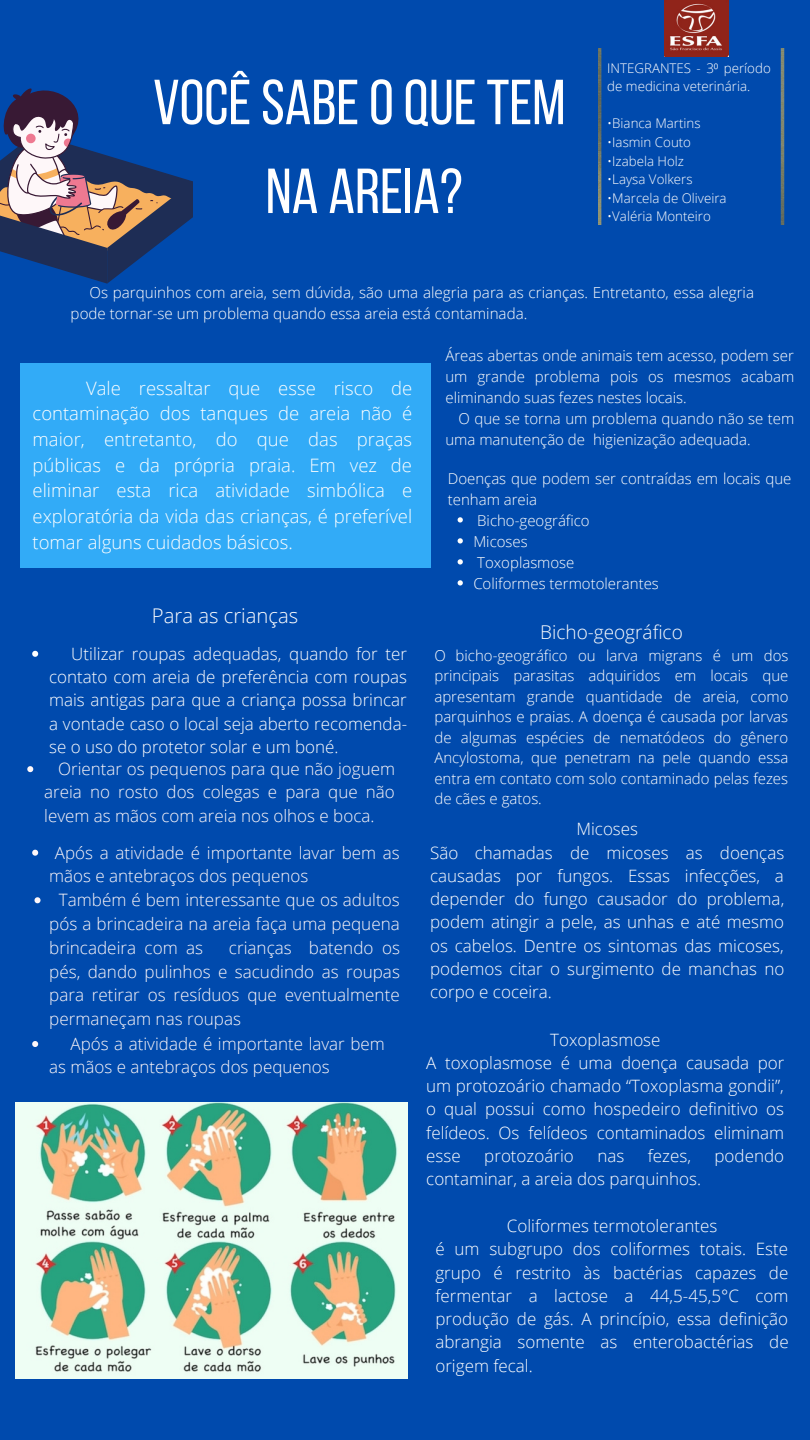
<style>
.page{position:relative;width:810px;height:1440px;background:#004aad}
.page>*{position:absolute;margin:0;border:0;box-sizing:border-box;transform-origin:0 0}
.t1{font:63.5px "Bebas Neue";color:#fff}
.t2{font:300 20.2px "Open Sans";color:#fff}
.t3{font:300 19px "Open Sans";color:#fff}
.t4{font:300 18.5px/25.7px "Open Sans";color:#fff;text-align:justify}
.t5{font:300 17.1px/23.7px "Open Sans";color:#fef7f9;text-align:justify}
.t6{font:300 17px/23.2px "Open Sans";color:#fff;text-align:justify}
.t7{font:300 17px/23.2px "Open Sans";color:#fef7f9}
.t8{font:300 15.2px/21.1px "Open Sans";color:#fffffe}
.t9{font:300 15px/21px "Open Sans";color:#fffffe}
.t10{font:300 15px/20.5px "Open Sans";color:#fff;text-align:justify}
.t11{font:300 13.3px/18.5px "Open Sans";color:#fff}
</style>
<div class="page">
<div style="left:20px;top:363px;width:410px;height:205px;background:#32abf7"></div>
<svg style="left:0;top:88px;width:193px;height:196px"></svg>
<img style="left:15px;top:1103px;width:393px;height:276px">
<img style="left:598px;top:48px;width:186px;height:176px">
<img style="left:664px;top:0;width:65px;height:57px">
<svg style="left:458px;top:517px;width:5px;height:6px"></svg>
<svg style="left:458px;top:538px;width:5px;height:6px"></svg>
<svg style="left:458px;top:559px;width:5px;height:6px"></svg>
<svg style="left:458px;top:580px;width:5px;height:6px"></svg>
<svg style="left:32px;top:651px;width:6px;height:6px"></svg>
<svg style="left:27px;top:766px;width:6px;height:6px"></svg>
<svg style="left:32px;top:850px;width:6px;height:6px"></svg>
<svg style="left:35px;top:897px;width:6px;height:6px"></svg>
<svg style="left:32px;top:1041px;width:6px;height:6px"></svg>
<p class="t1" style="left:153px;top:77px;width:414px">VOCÊSABEO QUETEM</p>
<p class="t1" style="left:266px;top:165px;width:198px">NA AREIA?</p>
<p class="t11" style="left:607px;top:58px;width:165px">INTEGRANTES - 3⁰ período de medicina veterinária.</p>
<p class="t11" style="left:607px;top:114px;width:95px">•Bianca Martins</p>
<p class="t11" style="left:607px;top:133px;width:85px">•Iasmin Couto</p>
<p class="t11" style="left:607px;top:151px;width:78px">•Izabela Holz</p>
<p class="t11" style="left:607px;top:170px;width:87px">•Laysa Volkers</p>
<p class="t11" style="left:607px;top:188px;width:121px">•Marcela de Oliveira</p>
<p class="t11" style="left:607px;top:207px;width:105px">•Valéria Monteiro</p>
<p class="t8" style="left:71px;top:282px;width:685px;text-indent:19px">Os parquinhos com areia, sem dúvida, são uma alegria para as crianças. Entretanto, essa alegria pode tornar-se um problema quando essa areia está contaminada.</p>
<p class="t9" style="left:445px;top:344px;width:350px;text-align:justify">Áreas abertas onde animais tem acesso, podem ser um grande problema pois os mesmos acabam eliminando suas fezes nestes locais.</p>
<p class="t9" style="left:445px;top:407px;width:350px;text-indent:13px">O que se torna um problema quando não se tem uma manutenção de higienização adequada.</p>
<p class="t4" style="left:33px;top:375px;width:381px;text-indent:54px">Vale ressaltar que esse risco de contaminação dos tanques de areia não é maior, entretanto, do que das praças públicas e da própria praia. Em vez de eliminar esta rica atividade simbólica e exploratória da vida das crianças, é preferível tomar alguns cuidados básicos.</p>
<p class="t9" style="left:448px;top:467px;width:345px">Doenças que podem ser contraídas em locais que tenham areia</p>
<p class="t9" style="left:477px;top:509px;width:114px">Bicho-geográfico</p>
<p class="t9" style="left:473px;top:530px;width:56px">Micoses</p>
<p class="t9" style="left:477px;top:551px;width:99px">Toxoplasmose</p>
<p class="t9" style="left:473px;top:572px;width:187px">Coliformes termotolerantes</p>
<p class="t2" style="left:152px;top:601px;width:148px">Para as crianças</p>
<p class="t6" style="left:49px;top:642px;width:360px;text-indent:22px">Utilizar roupas adequadas, quando for ter contato com areia de preferência com roupas mais antigas para que a criança possa brincar a vontade caso o local seja aberto recomenda&shy;se o uso do protetor solar e um boné.</p>
<p class="t7" style="left:44px;top:757px;width:352px;text-align:justify;text-indent:14px">Orientar os pequenos para que não joguem areia no rosto dos colegas e para que não levem as mãos com areia nos olhos e boca.</p>
<p class="t7" style="left:49px;top:840px;width:352px;text-indent:6px">Após a atividade é importante lavar bem as mãos e antebraços dos pequenos</p>
<p class="t5" style="left:49px;top:888px;width:352px;text-indent:10px">Também é bem interessante que os adultos pós a brincadeira na areia faça uma pequena brincadeira com as</p>
<p class="t5" style="left:49px;top:935px;width:352px;text-indent:180px">crianças batendo os pés, dando pulinhos e sacudindo as roupas para retirar os resíduos que eventualmente permaneçam nas roupas</p>
<p class="t7" style="left:49px;top:1032px;width:337px;text-indent:21px">Após a atividade é importante lavar bem as mãos e antebraços dos pequenos</p>
<p class="t3" style="left:540px;top:619px;width:144px">Bicho-geográfico</p>
<p class="t10" style="left:434px;top:645px;width:356px">O bicho-geográfico ou larva migrans é um dos principais parasitas adquiridos em locais que apresentam grande quantidade de areia, como parquinhos e praias. A doença é causada por larvas de algumas espécies de nematódeos do gênero Ancylostoma, que penetram na pele quando essa entra em contato com solo contaminado pelas fezes de cães e gatos.</p>
<p class="t6" style="left:576px;top:817px;width:63px">Micoses</p>
<p class="t6" style="left:430px;top:840px;width:356px">São chamadas de micoses as doenças causadas por fungos. Essas infecções, a depender do fungo causador do problema, podem atingir a pele, as unhas e até mesmo os cabelos. Dentre os sintomas das micoses, podemos citar o surgimento de manchas no corpo e coceira.</p>
<p class="t6" style="left:550px;top:1027px;width:112px">Toxoplasmose</p>
<p class="t6" style="left:426px;top:1051px;width:360px">A toxoplasmose é uma doença causada por um protozoário chamado “Toxoplasma gondii”, o qual possui como hospedeiro definitivo os felídeos. Os felídeos contaminados eliminam esse</p>
<p class="t6" style="left:484px;top:1144px;width:91px">protozoário</p>
<p class="t6" style="left:597px;top:1144px;width:28px">nas</p>
<p class="t6" style="left:648px;top:1144px;width:45px">fezes,</p>
<p class="t6" style="left:715px;top:1144px;width:71px">podendo</p>
<p class="t6" style="left:426px;top:1167px;width:276px">contaminar, a areia dos parquinhos.</p>
<p class="t6" style="left:507px;top:1214px;width:212px">Coliformes termotolerantes</p>
<p class="t6" style="left:435px;top:1237px;width:355px">é um subgrupo dos coliformes totais. Este grupo é restrito às bactérias capazes de fermentar a lactose a 44,5-45,5°C com produção de gás. A princípio, essa definição abrangia somente as enterobactérias de origem fecal.</p>
</div>
